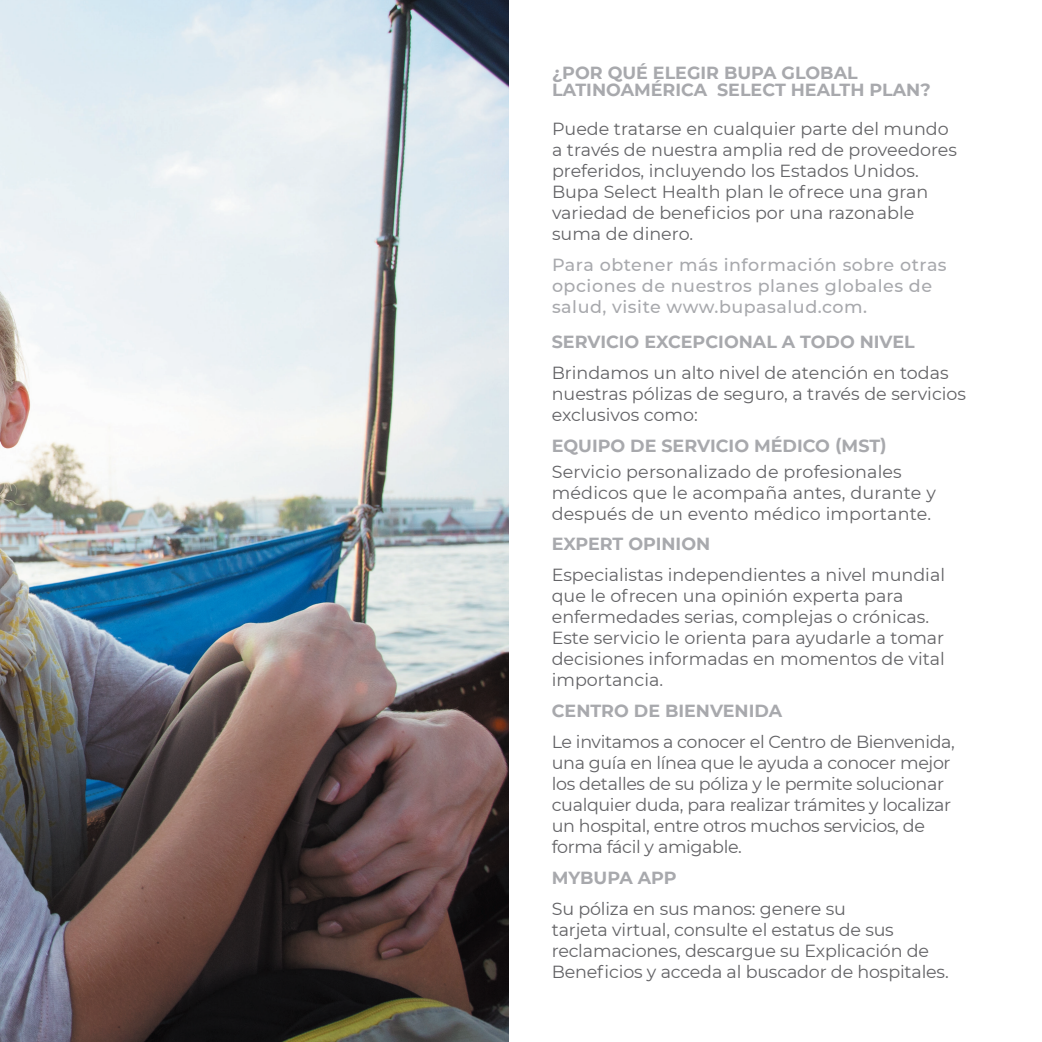
<style>
.page{position:relative;width:1042px;height:1042px;background:#fff}
.page>*{position:absolute;margin:0;border:0;box-sizing:border-box;transform-origin:0 0}
.t1{font:17.5px/21px "Montserrat";color:#636366}
.t2{font:17.5px/21px "Montserrat";letter-spacing:-.02em;color:#636366}
.t3{font:700 17.5px/17.5px "Montserrat";color:#a8a9ad}
.t4{font:500 17.5px/21px "Montserrat";letter-spacing:.03em;color:#a8a9ad}
</style>
<div class="page">
<img style="left:0;top:0;width:508px;height:1042px">
<p class="t3" style="left:552px;top:63px;width:380px">¿POR QUÉ ELEGIR BUPA GLOBAL<br>LATINOAMÉRICA SELECT HEALTH PLAN?</p>
<p class="t1" style="left:552px;top:118px;width:406px">Puede tratarse en cualquier parte del mundo a través de nuestra amplia red de proveedores preferidos, incluyendo los Estados Unidos.<br>Bupa Select Health plan le ofrece una gran variedad de beneficios por una razonable suma de dinero.</p>
<p class="t4" style="left:552px;top:253px;width:396px">Para obtener más información sobre otras opciones de nuestros planes globales de salud, visite www.bupasalud.com.</p>
<p class="t3" style="left:552px;top:332px;width:364px">SERVICIO EXCEPCIONAL A TODO NIVEL</p>
<p class="t1" style="left:552px;top:361px;width:416px">Brindamos un alto nivel de atención en todas nuestras pólizas de seguro, a través de servicios exclusivos como:</p>
<p class="t3" style="left:552px;top:436px;width:336px">EQUIPO DE SERVICIO MÉDICO (MST)</p>
<p class="t1" style="left:552px;top:460px;width:385px">Servicio personalizado de profesionales médicos que le acompaña antes, durante y después de un evento médico importante.</p>
<p class="t3" style="left:552px;top:534px;width:160px">EXPERT OPINION</p>
<p class="t1" style="left:552px;top:564px;width:395px">Especialistas independientes a nivel mundial que le ofrecen una opinión experta para enfermedades serias, complejas o crónicas.<br>Este servicio le orienta para ayudarle a tomar decisiones informadas en momentos de vital importancia.</p>
<p class="t3" style="left:552px;top:701px;width:232px">CENTRO DE BIENVENIDA</p>
<p class="t2" style="left:552px;top:731px;width:405px">Le invitamos a conocer el Centro de Bienvenida, una guía en línea que le ayuda a conocer mejor los detalles de su póliza y le permite solucionar cualquier duda, para realizar trámites y localizar un hospital, entre otros muchos servicios, de forma fácil y amigable.</p>
<p class="t3" style="left:552px;top:868px;width:126px">MYBUPA APP</p>
<p class="t1" style="left:552px;top:898px;width:398px">Su póliza en sus manos: genere su<br>tarjeta virtual, consulte el estatus de sus reclamaciones, descargue su Explicación de Beneficios y acceda al buscador de hospitales.</p>
</div>
